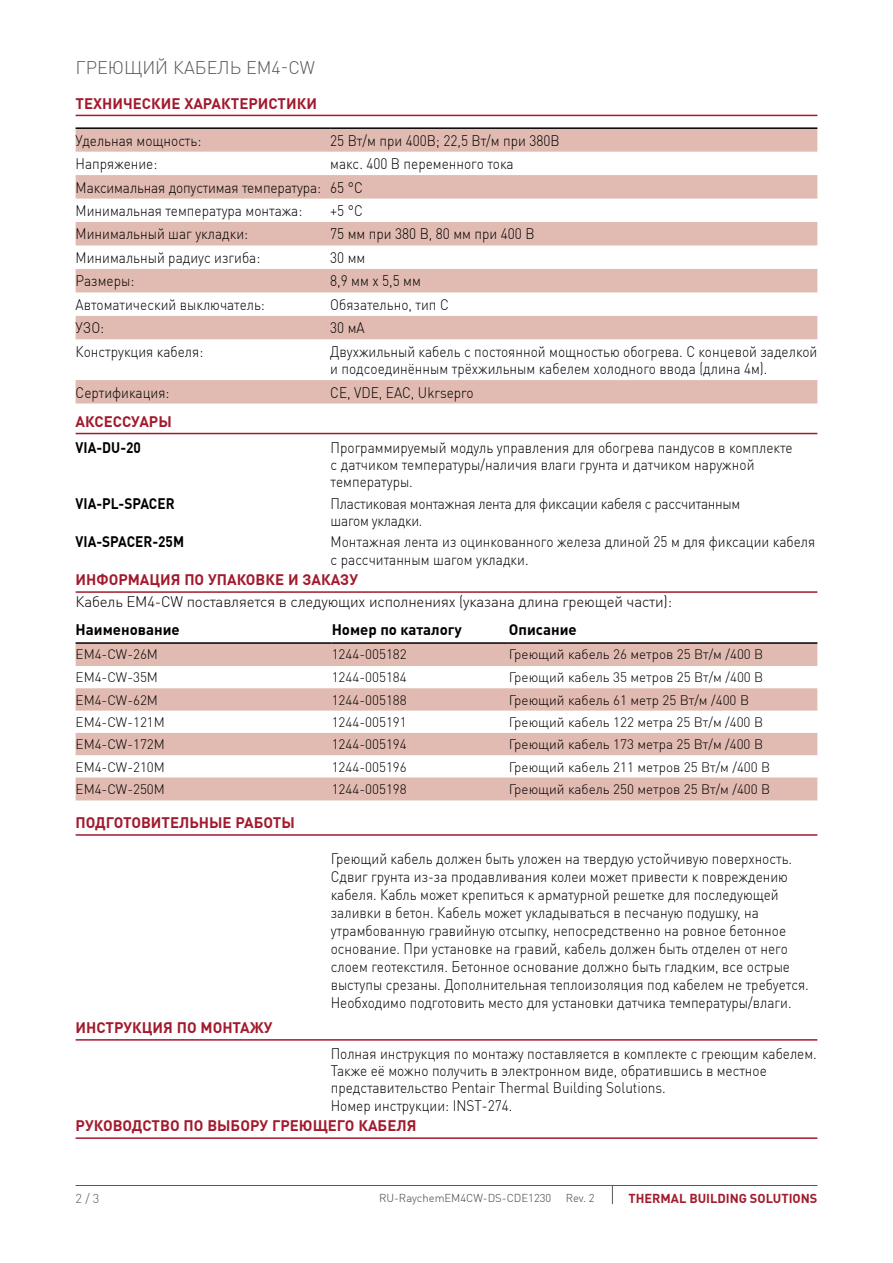
<style>
.page{position:relative;width:893px;height:1263px;background:#fff}
.page>*{position:absolute;margin:0;border:0;box-sizing:border-box;transform-origin:0 0}
.t1{font:300 18px "DIN Pro";color:#58595b}
.t2{font:300 15px/18px "DIN Pro";color:#000;scale:.91 1}
.t3{font:700 15px "DIN Pro";color:#a21a2d}
.t4{font:300 15px "DIN Pro";color:#000}
.t5{font:300 15px/17.2px "DIN Pro";letter-spacing:-.02em;color:#000;scale:.91 1}
.t6{font:700 15px "DIN Pro";color:#000;scale:.91 1}
.t7{font:700 15px "DIN Pro";color:#000}
.t8{font:300 13.5px "DIN Pro";color:#000}
.t9{font:700 12.75px "DIN Pro";color:#a21a2d}
.t10{font:300 12.75px "DIN Pro";color:#58595b}
.t11{font:300 11.25px "DIN Pro";color:#414042}
</style>
<div class="page">
<hr style="left:76px;top:1185px;width:741px;height:1px;background:#58595b">
<svg style="left:612px;top:1186px;width:1px;height:18px"></svg>
<hr style="left:76px;top:115px;width:741px;height:1px;background:#a21a2d">
<hr style="left:76px;top:433px;width:741px;height:1px;background:#a21a2d">
<hr style="left:76px;top:591px;width:741px;height:2px;background:#a21a2d">
<hr style="left:76px;top:834px;width:741px;height:2px;background:#a21a2d">
<hr style="left:76px;top:1039px;width:741px;height:2px;background:#a21a2d">
<hr style="left:76px;top:1137px;width:741px;height:2px;background:#a21a2d">
<svg style="left:76px;top:129px;width:741px;height:274px;fill:#e4c1b8"></svg>
<hr style="left:76px;top:127px;width:254px;height:2px;background:#000">
<hr style="left:330px;top:127px;width:487px;height:2px;background:#000">
<svg style="left:76px;top:644px;width:741px;height:156px;fill:#e1bab1"></svg>
<hr style="left:76px;top:642px;width:256px;height:2px;background:#000">
<hr style="left:332px;top:642px;width:177px;height:2px;background:#000">
<hr style="left:509px;top:642px;width:308px;height:2px;background:#000">
<p class="t1" style="left:76px;top:56px;width:241px">ГРЕЮЩИЙ КАБЕль EM4-CW</p>
<p class="t3" style="left:76px;top:93px;width:243px">ТЕХНИЧЕСКИЕ ХАРАКТЕРИСТИКИ</p>
<p class="t2" style="left:76px;top:131px;width:140px">Удельная мощность:</p>
<p class="t2" style="left:330px;top:131px;width:254px">25 Вт/м при 400В; 22,5 Вт/м при 380В</p>
<p class="t2" style="left:76px;top:154px;width:91px">Напряжение:</p>
<p class="t2" style="left:76px;top:152px;width:483px;line-height:23.4px;text-indent:255px">макс. 400 В переменного тока<br>Максимальная допустимая температура: 65 °C<br>Минимальная температура монтажа:</p>
<p class="t2" style="left:330px;top:201px;width:37px">+5 °C</p>
<p class="t2" style="left:76px;top:225px;width:191px">Минимальный шаг укладки:</p>
<p class="t2" style="left:330px;top:225px;width:226px">75 мм при 380 В, 80 мм при 400 В</p>
<p class="t2" style="left:76px;top:248px;width:205px">Минимальный радиус изгиба:</p>
<p class="t2" style="left:330px;top:248px;width:40px">30 мм</p>
<p class="t2" style="left:76px;top:272px;width:66px">Размеры:</p>
<p class="t2" style="left:330px;top:272px;width:101px">8,9 мм x 5,5 мм</p>
<p class="t2" style="left:76px;top:295px;width:210px">Автоматический выключатель:</p>
<p class="t2" style="left:330px;top:295px;width:132px">Обязательно, тип С</p>
<p class="t2" style="left:76px;top:319px;width:33px">УЗО:</p>
<p class="t2" style="left:330px;top:319px;width:39px">30 мА</p>
<p class="t2" style="left:76px;top:342px;width:142px">Конструкция кабеля:</p>
<p class="t2" style="left:330px;top:343px;width:537px;line-height:17.2px">Двухжильный кабель с постоянной мощностью обогрева. С концевой заделкой и подсоединённым трёхжильным кабелем холодного ввода (длина 4м).</p>
<p class="t2" style="left:76px;top:383px;width:105px">Сертификация:</p>
<p class="t2" style="left:330px;top:383px;width:159px">CE, VDE, EAC, Ukrsepro</p>
<p class="t3" style="left:76px;top:411px;width:98px">АКСЕССУАРЫ</p>
<p class="t6" style="left:76px;top:437px;width:73px">VIA-DU-20</p>
<p class="t2" style="left:331px;top:438px;width:509px;line-height:17.2px">Программируемый модуль управления для обогрева пандусов в комплекте с датчиком температуры/наличия влаги грунта и датчиком наружной температуры.</p>
<p class="t6" style="left:76px;top:493px;width:110px">VIA-PL-SPACER</p>
<p class="t5" style="left:331px;top:494px;width:452px">Пластиковая монтажная лента для фиксации кабеля с рассчитанным шагом укладки.</p>
<p class="t6" style="left:76px;top:532px;width:121px">VIA-SPACER-25M</p>
<p class="t2" style="left:331px;top:533px;width:534px;line-height:17.2px">Монтажная лента из оцинкованного железа длиной 25 м для фиксации кабеля с рассчитанным шагом укладки.</p>
<p class="t3" style="left:76px;top:570px;width:284px">ИНФОРМАЦИЯ ПО УПАКОВКЕ И ЗАКАЗУ</p>
<p class="t4" style="left:76px;top:592px;width:598px">Кабель EM4-CW поставляется в следующих исполнениях (указана длина греющей части):</p>
<p class="t7" style="left:76px;top:619px;width:106px">НАИМЕНОВАНИЕ</p>
<p class="t7" style="left:332px;top:619px;width:132px">НОМЕР ПО КАТАЛОГУ</p>
<p class="t7" style="left:509px;top:619px;width:69px">ОПИСАНИЕ</p>
<p class="t8" style="left:76px;top:646px;width:84px">EM4-CW-26M</p>
<p class="t8" style="left:332px;top:646px;width:77px">1244-005182</p>
<p class="t8" style="left:509px;top:646px;width:256px">Греющий кабель 26 метров 25 Вт/м /400 В</p>
<p class="t8" style="left:76px;top:669px;width:84px">EM4-CW-35M</p>
<p class="t8" style="left:332px;top:669px;width:77px">1244-005184</p>
<p class="t8" style="left:509px;top:669px;width:256px">Греющий кабель 35 метров 25 Вт/м /400 В</p>
<p class="t8" style="left:76px;top:691px;width:84px">EM4-CW-62M</p>
<p class="t8" style="left:332px;top:691px;width:77px">1244-005188</p>
<p class="t8" style="left:509px;top:691px;width:242px">Греющий кабель 61 метр 25 Вт/м /400 В</p>
<p class="t8" style="left:76px;top:714px;width:91px">EM4-CW-121M</p>
<p class="t8" style="left:332px;top:714px;width:77px">1244-005191</p>
<p class="t8" style="left:509px;top:714px;width:256px">Греющий кабель 122 метра 25 Вт/м /400 В</p>
<p class="t8" style="left:76px;top:736px;width:91px">EM4-CW-172M</p>
<p class="t8" style="left:332px;top:736px;width:77px">1244-005194</p>
<p class="t8" style="left:509px;top:736px;width:256px">Греющий кабель 173 метра 25 Вт/м /400 В</p>
<p class="t8" style="left:76px;top:758px;width:91px">EM4-CW-210M</p>
<p class="t8" style="left:332px;top:758px;width:77px">1244-005196</p>
<p class="t8" style="left:509px;top:758px;width:263px">Греющий кабель 211 метров 25 Вт/м /400 В</p>
<p class="t8" style="left:76px;top:781px;width:91px">EM4-CW-250M</p>
<p class="t8" style="left:332px;top:781px;width:77px">1244-005198</p>
<p class="t8" style="left:509px;top:781px;width:263px">Греющий кабель 250 метров 25 Вт/м /400 В</p>
<p class="t3" style="left:76px;top:813px;width:221px">ПОДГОТОВИТЕЛЬНЫЕ РАБОТЫ</p>
<p class="t2" style="left:331px;top:849px;width:527px">Греющий кабель должен быть уложен на твердую устойчивую поверхность.<br>Сдвиг грунта из-за продавливания колеи может привести к повреждению кабеля. Кабль может крепиться к арматурной решетке для последующей заливки в бетон. Кабель может укладываться в песчаную подушку, на утрамбованную гравийную отсыпку, непосредственно на ровное бетонное основание. При установке на гравий, кабель должен быть отделен от него слоем геотекстиля. Бетонное основание должно быть гладким, все острые выступы срезаны. Дополнительная теплоизоляция под кабелем не требуется.<br>Необходимо подготовить место для установки датчика температуры/влаги.</p>
<p class="t3" style="left:76px;top:1018px;width:199px">ИНСТРУКЦИЯ ПО МОНТАЖУ</p>
<p class="t2" style="left:331px;top:1045px;width:536px;line-height:17.2px">Полная инструкция по монтажу поставляется в комплекте с греющим кабелем.<br>Также её можно получить в электронном виде, обратившись в местное представительство Pentair Thermal Building Solutions.<br>Номер инструкции: INST-274.</p>
<p class="t3" style="left:76px;top:1116px;width:342px">РУКОВОДСТВО ПО ВЫБОРУ ГРЕЮЩЕГО КАБЕЛЯ</p>
<p class="t10" style="left:76px;top:1193px;width:25px">2 / 3</p>
<p class="t11" style="left:379px;top:1191px;width:174px">RU-RaychemEM4CW-DS-CDE1230</p>
<p class="t11" style="left:566px;top:1191px;width:30px">Rev. 2</p>
<p class="t9" style="left:628px;top:1191px;width:190px">THERMAL BUILDING SOLUTIONS</p>
</div>
